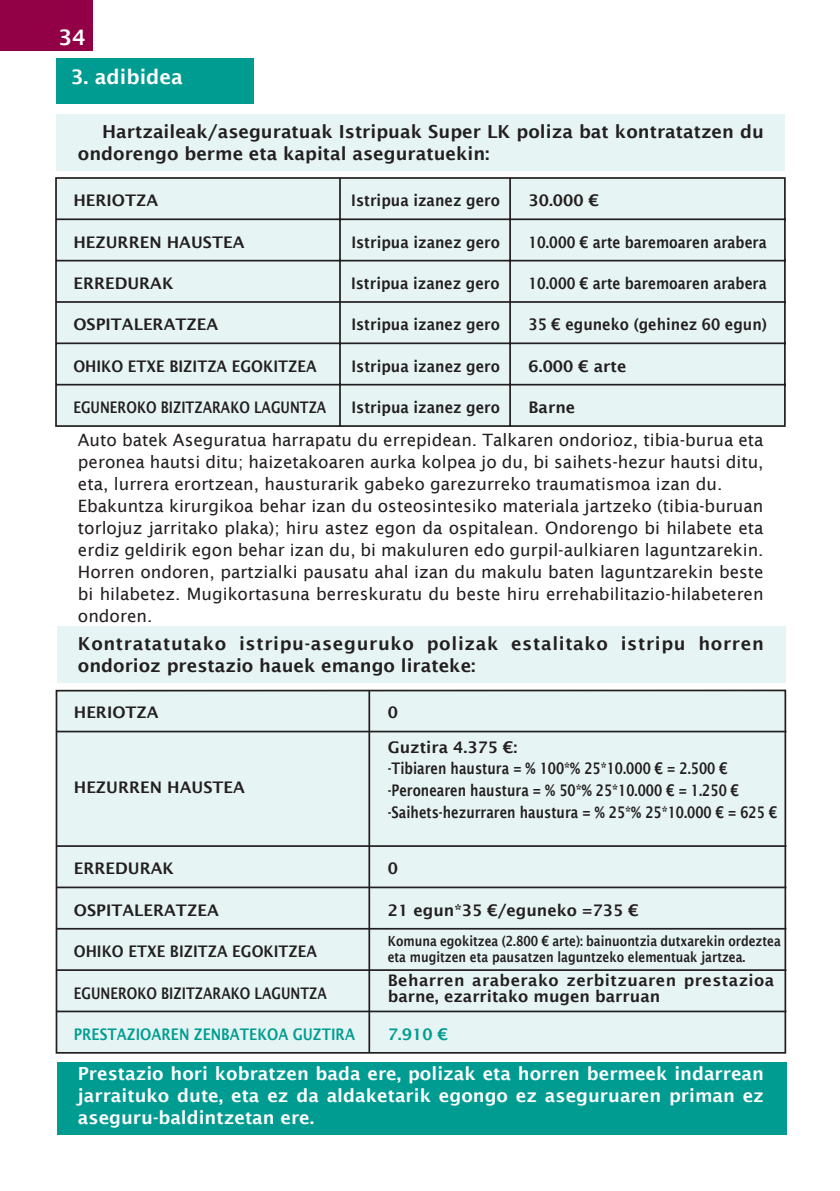
<style>
.page{position:relative;width:840px;height:1191px;background:#fff}
.page>*{position:absolute;margin:0;border:0;box-sizing:border-box;transform-origin:0 0}
.t1{font:600 21.4px "Lucida Sans";color:#fff}
.t2{font:600 20px "Lucida Sans";color:#fff}
.t3{font:600 18px/22px "Lucida Sans";color:#fff;text-align:justify}
.t4{font:600 18px/22px "Lucida Sans";color:#231f20}
.t5{font:600 18px/22px "Lucida Sans";letter-spacing:.035em;color:#231f20}
.t6{font:17px/22px "Lucida Sans";color:#231f20}
.t7{font:600 16px/21.6px "Lucida Sans";color:#231f20}
.t8{font:600 16px "Lucida Sans";color:#231f20;scale:.9 1}
.t9{font:600 16px/16px "Lucida Sans";letter-spacing:.025em;color:#231f20}
.t10{font:600 16px "Lucida Sans";color:#231f20;scale:.85 1}
.t11{font:600 16px "Lucida Sans";color:#231f20;scale:.8 1}
.t12{font:600 16px "Lucida Sans";color:#009c92;scale:.85 1}
.t13{font:600 16px "Lucida Sans";color:#009c92}
.t14{font:600 14px/16px "Lucida Sans";color:#231f20;scale:.83 1}
</style>
<div class="page">
<div style="left:57px;top:626px;width:728px;height:56px;background:#e6f5f4"></div>
<div style="left:0;top:0;width:92px;height:51px;background:#920046"></div>
<div style="left:57px;top:1062px;width:729px;height:72px;background:#009c92"></div>
<div style="left:56px;top:115px;width:728px;height:56px;background:#e6f5f4"></div>
<div style="left:56px;top:58px;width:197px;height:45px;background:#009c92"></div>
<svg style="left:55px;top:177px;width:731px;height:250px;background:#dae8e7"></svg>
<div style="left:56px;top:690px;width:728px;height:362px;background:#e6f5f4"></div>
<div style="left:56px;top:689px;width:729px;height:364px;border:2px solid #231f20"></div>
<hr style="left:56px;top:845px;width:730px;height:2px;background:#231f20">
<hr style="left:56px;top:730px;width:730px;height:2px;background:#231f20">
<hr style="left:56px;top:886px;width:730px;height:2px;background:#231f20">
<hr style="left:56px;top:928px;width:730px;height:1px;background:#231f20">
<hr style="left:56px;top:969px;width:730px;height:2px;background:#231f20">
<hr style="left:56px;top:1010px;width:730px;height:2px;background:#231f20">
<hr style="left:368px;top:690px;width:2px;height:362px;background:#231f20">
<p class="t1" style="left:59px;top:24px;width:29px">34</p>
<p class="t2" style="left:71px;top:65px;width:114px">3. adibidea</p>
<p class="t4" style="left:78px;top:120px;width:687px;text-indent:24px">Hartzaileak/aseguratuak Istripuak Super LK poliza bat kontratatzen du ondorengo berme eta kapital aseguratuekin:</p>
<p class="t7" style="left:73px;top:189px;width:86px">HERIOTZA</p>
<p class="t8" style="left:351px;top:191px;width:166px">Istripua izanez gero</p>
<p class="t8" style="left:351px;top:232px;width:166px">Istripua izanez gero</p>
<p class="t7" style="left:528px;top:189px;width:72px">30.000 €</p>
<p class="t7" style="left:73px;top:231px;width:172px">HEZURREN HAUSTEA</p>
<p class="t10" style="left:528px;top:232px;width:282px">10.000 € arte baremoaren arabera</p>
<p class="t7" style="left:73px;top:272px;width:101px">ERREDURAK</p>
<p class="t8" style="left:351px;top:274px;width:166px">Istripua izanez gero</p>
<p class="t10" style="left:528px;top:273px;width:282px">10.000 € arte baremoaren arabera</p>
<p class="t7" style="left:73px;top:313px;width:146px">OSPITALERATZEA</p>
<p class="t8" style="left:351px;top:315px;width:166px">Istripua izanez gero</p>
<p class="t8" style="left:528px;top:315px;width:266px">35 € eguneko (gehinez 60 egun)</p>
<p class="t8" style="left:73px;top:356px;width:271px">OHIKO ETXE BIZITZA EGOKITZEA</p>
<p class="t8" style="left:351px;top:356px;width:166px">Istripua izanez gero</p>
<p class="t7" style="left:528px;top:355px;width:99px">6.000 € arte</p>
<p class="t11" style="left:73px;top:397px;width:317px">EGUNEROKO BIZITZARAKO LAGUNTZA</p>
<p class="t8" style="left:351px;top:398px;width:166px">Istripua izanez gero</p>
<p class="t7" style="left:528px;top:396px;width:48px">Barne</p>
<p class="t6" style="left:78px;top:428px;width:687px">Auto batek Aseguratua harrapatu du errepidean. Talkaren ondorioz, tibia-burua eta peronea hautsi ditu; haizetakoaren aurka kolpea jo du, bi saihets-hezur hautsi ditu, eta, lurrera erortzean, hausturarik gabeko garezurreko traumatismoa izan du.<br>Ebakuntza kirurgikoa behar izan du osteosintesiko materiala jartzeko (tibia-buruan torlojuz jarritako plaka); hiru astez egon da ospitalean. Ondorengo bi hilabete eta erdiz geldirik egon behar izan du, bi makuluren edo gurpil-aulkiaren laguntzarekin.<br>Horren ondoren, partzialki pausatu ahal izan du makulu baten laguntzarekin beste bi hilabetez. Mugikortasuna berreskuratu du beste hiru errehabilitazio-hilabeteren ondoren.</p>
<p class="t5" style="left:78px;top:632px;width:687px">Kontratatutako istripu-aseguruko polizak estalitako istripu horren ondorioz prestazio hauek emango lirateke:</p>
<p class="t7" style="left:74px;top:701px;width:86px">HERIOTZA</p>
<p class="t7" style="left:387px;top:701px;width:12px">0</p>
<p class="t7" style="left:74px;top:776px;width:172px">HEZURREN HAUSTEA</p>
<p class="t7" style="left:387px;top:736px;width:391px">Guztira 4.375 €:<br>-Tibiaren haustura = % 100*% 25*10.000 € = 2.500 € -Peronearen haustura = % 50*% 25*10.000 € = 1.250 € -Saihets-hezurraren haustura = % 25*% 25*10.000 € = 625 €</p>
<p class="t7" style="left:74px;top:857px;width:101px">ERREDURAK</p>
<p class="t7" style="left:387px;top:857px;width:12px">0</p>
<p class="t7" style="left:74px;top:899px;width:146px">OSPITALERATZEA</p>
<p class="t7" style="left:387px;top:899px;width:252px">21 egun*35 €/eguneko =735 €</p>
<p class="t8" style="left:74px;top:941px;width:271px">OHIKO ETXE BIZITZA EGOKITZEA</p>
<p class="t14" style="left:387px;top:932px;width:475px">Komuna egokitzea (2.800 € arte): bainuontzia dutxarekin ordeztea eta mugitzen eta pausatzen laguntzeko elementuak jartzea.</p>
<p class="t11" style="left:74px;top:983px;width:317px">EGUNEROKO BIZITZARAKO LAGUNTZA</p>
<p class="t9" style="left:387px;top:972px;width:388px">Beharren araberako zerbitzuaren prestazioa barne, ezarritako mugen barruan</p>
<p class="t12" style="left:74px;top:1024px;width:332px">PRESTAZIOAREN ZENBATEKOA GUZTIRA</p>
<p class="t13" style="left:387px;top:1024px;width:62px">7.910 €</p>
<p class="t3" style="left:78px;top:1062px;width:687px">Prestazio hori kobratzen bada ere, polizak eta horren bermeek indarrean jarraituko dute, eta ez da aldaketarik egongo ez aseguruaren priman ez aseguru-baldintzetan ere.</p>
</div>
